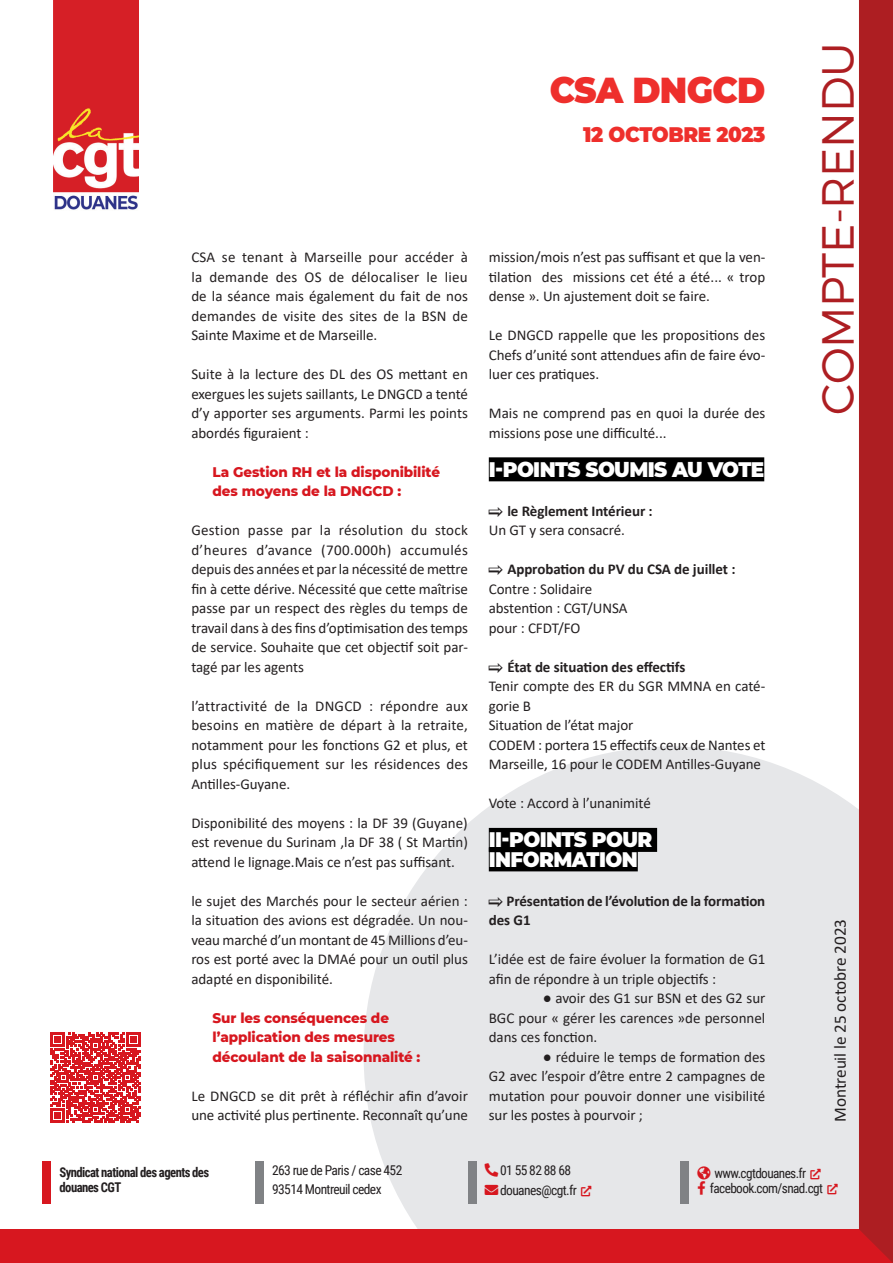
<style>
.page{position:relative;width:893px;height:1263px;background:#fff}
.page>*{position:absolute;margin:0;border:0;box-sizing:border-box;transform-origin:0 0}
.t1{font:300 45px "Montserrat";letter-spacing:-.01em;color:#ad1e22}
.t2{font:900 36px "Montserrat";letter-spacing:-.02em;color:#ee2f2c;scale:.95 1}
.t3{font:900 21px/19.5px "Montserrat";letter-spacing:-.03em;color:#fff;scale:.95 1}
.t4{font:900 21px "Montserrat";letter-spacing:-.02em;color:#ee2f2c;scale:.95 1}
.t5{font:17.25px "Calibri";letter-spacing:-.005em;color:#231f20}
.t6{font:15px/19.5px "Calibri";letter-spacing:-.005em;color:#231f20;text-align:justify}
.t7{font:700 15px/19.5px "Calibri";letter-spacing:-.005em;color:#231f20}
.t8{font:800 14.25px/19.5px "Montserrat";letter-spacing:-.005em;color:#d7171f;scale:.95 1}
.t9{font:13.5px/19.2px "Roboto Condensed";letter-spacing:-.045em;color:#231f20}
.t10{font:700 13.5px/15px "Roboto Condensed";letter-spacing:-.045em;color:#231f20;scale:.94 1}
.s1{font-family:"Pointers";font-weight:400}
.s2{font-weight:400}
.s3{font-family:"Pointers"}
.s4{font-weight:700}
.s5{color:#d7171f}
</style>
<div class="page">
<svg style="left:364px;top:746px;width:495px;height:483px;background:#e8e9eb"></svg>
<div style="left:43px;top:1161px;width:8px;height:42px;background:#d7171f"></div>
<div style="left:255px;top:1161px;width:9px;height:42px;background:#808285"></div>
<div style="left:468px;top:1161px;width:8px;height:42px;background:#808285"></div>
<div style="left:680px;top:1161px;width:9px;height:42px;background:#808285"></div>
<div style="left:0;top:1229px;width:893px;height:34px;background:#d7171f"></div>
<div style="left:859px;top:0;width:34px;height:1263px;background:#ad1e22"></div>
<img style="left:53px;top:0;width:85px;height:210px">
<div style="left:489px;top:457px;width:275px;height:24px;background:#000"></div>
<div style="left:489px;top:828px;width:168px;height:24px;background:#000"></div>
<div style="left:489px;top:847px;width:149px;height:24px;background:#000"></div>
<svg style="left:51px;top:1032px;width:90px;height:90px"></svg>
<svg style="left:485px;top:1164px;width:13px;height:13px"></svg>
<svg style="left:485px;top:1184px;width:13px;height:11px"></svg>
<svg style="left:581px;top:1185px;width:10px;height:11px"></svg>
<svg style="left:811px;top:1168px;width:10px;height:11px"></svg>
<svg style="left:697px;top:1166px;width:13px;height:28px"></svg>
<svg style="left:827px;top:1183px;width:11px;height:11px"></svg>
<h2 class="t2" style="left:550px;top:64px;width:229px">CSA DNGCD</h2>
<h3 class="t4" style="left:583px;top:119px;width:193px">12 OCTOBRE 2023</h3>
<p class="t6" style="left:191px;top:247px;width:278px">CSA se tenant à Marseille pour accéder à la demande des OS de délocaliser le lieu de la séance mais également du fait de nos demandes de visite des sites de la BSN de Sainte Maxime et de Marseille.</p>
<p class="t6" style="left:191px;top:364px;width:278px">Suite à la lecture des DL des OS mettant en exergues les sujets saillants, Le DNGCD a tenté d’y apporter ses arguments. Parmi les points abordés figuraient :</p>
<p class="t8" style="left:213px;top:461px;width:241px">La Gestion RH et la disponibilité des moyens de la DNGCD :</p>
<p class="t6" style="left:191px;top:520px;width:278px">Gestion passe par la résolution du stock d’heures d’avance (700.000h) accumulés depuis des années et par la nécessité de mettre fin à cette dérive. Nécessité que cette maîtrise passe par un respect des règles du temps de travail dans à des fins d’optimisation des temps de service. Souhaite que cet objectif soit par&shy;tagé par les agents</p>
<p class="t6" style="left:191px;top:696px;width:278px">l’attractivité de la DNGCD : répondre aux besoins en matière de départ à la retraite, notamment pour les fonctions G2 et plus, et plus spécifiquement sur les résidences des Antilles-Guyane.</p>
<p class="t6" style="left:191px;top:813px;width:278px">Disponibilité des moyens : la DF 39 (Guyane) est revenue du Surinam ,la DF 38 ( St Martin) attend le lignage.Mais ce n’est pas suffisant.</p>
<p class="t6" style="left:191px;top:891px;width:278px">le sujet des Marchés pour le secteur aérien : la situation des avions est dégradée. Un nou&shy;veau marché d’un montant de 45 Millions d’eu&shy;ros est porté avec la DMAé pour un outil plus adapté en disponibilité.</p>
<p class="t8" style="left:213px;top:1007px;width:220px">Sur les conséquences de l’application des mesures découlant de la saisonnalité :</p>
<p class="t6" style="left:191px;top:1086px;width:278px">Le DNGCD se dit prêt à réfléchir afin d’avoir une activité plus pertinente. Reconnaît qu’une</p>
<p class="t6" style="left:489px;top:247px;width:278px">mission/mois n’est pas suffisant et que la ven&shy;tilation des missions cet été a été... « trop dense ». Un ajustement doit se faire.</p>
<p class="t6" style="left:489px;top:325px;width:278px">Le DNGCD rappelle que les propositions des Chefs d’unité sont attendues afin de faire évo&shy;luer ces pratiques.</p>
<p class="t6" style="left:489px;top:403px;width:278px">Mais ne comprend pas en quoi la durée des missions pose une difficulté...</p>
<h3 class="t3" style="left:489px;top:458px;width:291px">I-POINTS SOUMIS AU VOTE</h3>
<p class="t7" style="left:489px;top:501px;width:165px"><span class="s1">'</span> le Règlement Intérieur :<br><span class="s2">Un GT y sera consacré.</span></p>
<p class="t6" style="left:489px;top:559px;width:248px;text-align:left"><span class="s3">'</span> <span class="s4">Approbation du PV du CSA de juillet :<br></span>Contre : Solidaire<br>abstention : CGT/UNSA<br>pour : CFDT/FO</p>
<p class="t6" style="left:489px;top:657px;width:278px;text-align:left"><span class="s3">'</span> <span class="s4">État de situation des effectifs<br></span>Tenir compte des ER du SGR MMNA en caté&shy;gorie B<br>Situation de l’état major<br>CODEM : portera 15 effectifs ceux de Nantes et<br>Marseille, 16 pour le CODEM Antilles-Guyane</p>
<p class="t6" style="left:489px;top:793px;width:164px">Vote : Accord à l’unanimité</p>
<h3 class="t3" style="left:489px;top:829px;width:141px">II-POINTS POUR<br>INFORM</h3>
<h3 class="t3" style="left:572px;top:848px;width:71px">ATION</h3>
<p class="t7" style="left:489px;top:891px;width:278px"><span class="s1">'</span> Présentation de l’évolution de la formation des G1</p>
<p class="t6" style="left:489px;top:949px;width:278px">L’idée est de faire évoluer la formation de G1 afin de répondre à un triple objectifs :</p>
<p class="t6" style="left:489px;top:988px;width:278px;text-indent:54px">● avoir des G1 sur BSN et des G2 sur BGC pour « gérer les carences »de personnel dans ces fonction.</p>
<p class="t6" style="left:489px;top:1047px;width:278px;text-indent:54px">● réduire le temps de formation des G2 avec l’espoir d’être entre 2 campagnes de mutation pour pouvoir donner une visibilité sur les postes à pourvoir ;</p>
<h1 class="t1" style="left:810px;top:415px;width:373px;rotate:-90deg">compte-rendu</h1>
<p class="t5" style="left:828px;top:1122px;width:204px;rotate:-90deg">Montreuil le 25 octobre 2023</p>
<p class="t10" style="left:60px;top:1164px;width:161px">Syndicat national des agents des douanes CGT</p>
<p class="t9" style="left:272px;top:1160px;width:132px">263 rue de Paris / case 452<br>93514 Montreuil cedex</p>
<p class="t9" style="left:500px;top:1160px;width:93px;text-indent:-15px"><span class="s5">□■●▼</span> 01 55 82 88 68 douanes@cgt.fr <span class="s5">▼■●●■●▼</span></p>
<p class="t9" style="left:697px;top:1163px;width:125px"><span class="s5">●□▲</span> www.cgtdouanes.fr <span class="s5">▼■●●■●▼</span></p>
<p class="t9" style="left:697px;top:1178px;width:142px"><span class="s5">□□</span> facebook.com/snad.cgt <span class="s5">▼■●●■●▼</span></p>
</div>
